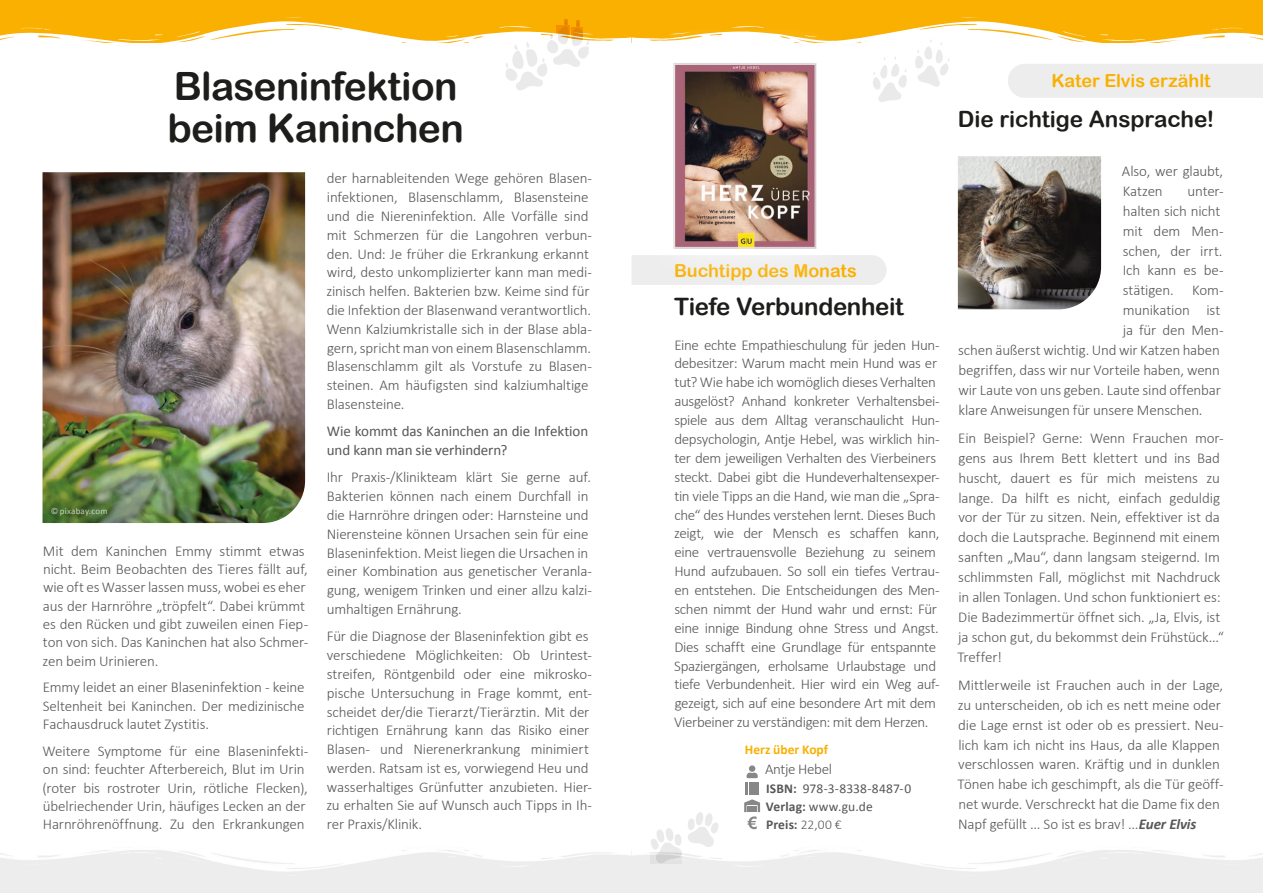
<style>
.page{position:relative;width:1263px;height:893px;background:#fff}
.page>*{position:absolute;margin:0;border:0;box-sizing:border-box;transform-origin:0 0}
.t1{font:39px/42px "Arial Rounded MT Bold";letter-spacing:-.02em;color:#1d1d1b}
.t2{font:24px "Arial Rounded MT Bold";letter-spacing:-.015em;color:#1d1d1b}
.t3{font:22.5px "Arial Rounded MT Bold";letter-spacing:-.005em;color:#1d1d1b}
.t4{font:18px "Arial Rounded MT Bold";letter-spacing:-.005em;color:#f9b000}
.t5{font:300 15px/18.8px "Calibri";letter-spacing:-.01em;color:#575756}
.t6{font:15px/18.8px "Calibri";letter-spacing:-.01em;color:#575756}
.t7{font:13.5px/18.3px "Calibri";letter-spacing:.01em;color:#575756}
.t8{font:700 13.5px "Calibri";color:#f9b000}
.t9{font:9px "Calibri";letter-spacing:.02em;color:#fff}
.s1{font-weight:700}
.s2{font-weight:300}
.s3{font-weight:700;font-style:italic}
</style>
<div class="page">
<div style="left:0;top:0;width:631px;height:43px;background:#f9b000"></div>
<img style="left:0;top:17px;width:631px;height:26px">
<svg style="left:631px;top:0;width:632px;height:43px;fill:#f9b000"></svg>
<div style="left:631px;top:850px;width:632px;height:43px;background:#ededed"></div>
<img style="left:632px;top:850px;width:631px;height:21px">
<div style="left:0;top:850px;width:631px;height:43px;background:linear-gradient(to bottom,#f7f7f7,#e9e9e9)"></div>
<svg style="left:632px;top:255px;width:255px;height:30px"></svg>
<div style="left:634px;top:23px;width:222px;height:265px;background:#fff;opacity:.98"></div>
<img style="left:673px;top:63px;width:144px;height:186px">
<div style="left:674px;top:64px;width:141px;height:183px;border:1px solid #e4e4e3"></div>
<div style="left:749px;top:765px;width:6px;height:7px;background:#878787;border-radius:50%"></div>
<svg style="left:744px;top:772px;width:16px;height:57px"></svg>
<div style="left:1008px;top:64px;width:255px;height:34px;background:#ededed"></div>
<svg style="left:651px;top:828px;width:31px;height:35px"></svg>
<svg style="left:688px;top:812px;width:31px;height:35px"></svg>
<svg style="left:915px;top:39px;width:34px;height:48px"></svg>
<svg style="left:873px;top:57px;width:34px;height:45px"></svg>
<svg style="left:505px;top:19px;width:84px;height:71px"></svg>
<img style="left:43px;top:172px;width:262px;height:351px">
<img style="left:958px;top:156px;width:143px;height:153px">
<h1 class="t1" style="left:167px;top:64px;width:298px">Blaseninfektion beim Kaninchen</h1>
<p class="t9" style="left:50px;top:504px;width:59px">© pixabay.com</p>
<p class="t5" style="left:43px;top:541px;width:267px;line-height:18.3px">Mit dem Kaninchen Emmy stimmt etwas nicht. Beim Beobachten des Tieres fällt auf, wie oft es Wasser lassen muss, wobei es eher aus der Harnröhre „tröpfelt“. Dabei krümmt es den Rücken und gibt zuweilen einen Fiep&shy;ton von sich. Das Kaninchen hat also Schmer&shy;zen beim Urinieren.</p>
<p class="t5" style="left:43px;top:678px;width:263px;line-height:18.3px;text-align:justify">Emmy leidet an einer Blaseninfektion - keine Seltenheit bei Kaninchen. Der medizinische Fachausdruck lautet Zystitis.</p>
<p class="t5" style="left:43px;top:742px;width:267px;line-height:18.3px">Weitere Symptome für eine Blaseninfekti&shy;on sind: feuchter Afterbereich, Blut im Urin (roter bis rostroter Urin, rötliche Flecken), übelriechender Urin, häufiges Lecken an der Harnröhrenöffnung. Zu den Erkrankungen</p>
<p class="t5" style="left:326px;top:169px;width:267px">der harnableitenden Wege gehören Blasen&shy;infektionen, Blasenschlamm, Blasensteine und die Niereninfektion. Alle Vorfälle sind mit Schmerzen für die Langohren verbun&shy;den. Und: Je früher die Erkrankung erkannt wird, desto unkomplizierter kann man medi&shy;zinisch helfen. Bakterien bzw. Keime sind für die Infektion der Blasenwand verantwortlich.<br>Wenn Kalziumkristalle sich in der Blase abla&shy;gern, spricht man von einem Blasenschlamm.<br>Blasenschlamm gilt als Vorstufe zu Blasen&shy;steinen. Am häufigsten sind kalziumhaltige Blasensteine.</p>
<p class="t6" style="left:327px;top:422px;width:263px">Wie kommt das Kaninchen an die Infektion und kann man sie verhindern?</p>
<p class="t5" style="left:327px;top:468px;width:267px">Ihr Praxis-/Klinikteam klärt Sie gerne auf.<br>Bakterien können nach einem Durchfall in die Harnröhre dringen oder: Harnsteine und Nierensteine können Ursachen sein für eine Blaseninfektion. Meist liegen die Ursachen in einer Kombination aus genetischer Veranla&shy;gung, wenigem Trinken und einer allzu kalzi&shy;umhaltigen Ernährung.</p>
<p class="t5" style="left:326px;top:627px;width:267px">Für die Diagnose der Blaseninfektion gibt es verschiedene Möglichkeiten: Ob Urintest&shy;streifen, Röntgenbild oder eine mikrosko&shy;pische Untersuchung in Frage kommt, ent&shy;scheidet der/die Tierarzt/Tierärztin. Mit der richtigen Ernährung kann das Risiko einer Blasen- und Nierenerkrankung minimiert werden. Ratsam ist es, vorwiegend Heu und wasserhaltiges Grünfutter anzubieten. Hier&shy;zu erhalten Sie auf Wunsch auch Tipps in Ih&shy;rer Praxis/Klinik.</p>
<p class="t4" style="left:674px;top:260px;width:184px">Buchtipp des Monats</p>
<h2 class="t2" style="left:674px;top:292px;width:231px">Tiefe Verbundenheit</h2>
<p class="t5" style="left:674px;top:335px;width:267px">Eine echte Empathieschulung für jeden Hun&shy;debesitzer: Warum macht mein Hund was er tut? Wie habe ich womöglich dieses Verhalten ausgelöst? Anhand konkreter Verhaltensbei&shy;spiele aus dem Alltag veranschaulicht Hun&shy;depsychologin, Antje Hebel, was wirklich hin&shy;ter dem jeweiligen Verhalten des Vierbeiners steckt. Dabei gibt die Hundeverhaltensexper&shy;tin viele Tipps an die Hand, wie man die „Spra&shy;che“ des Hundes verstehen lernt. Dieses Buch zeigt, wie der Mensch es schaffen kann, eine vertrauensvolle Beziehung zu seinem Hund aufzubauen. So soll ein tiefes Vertrau&shy;en entstehen. Die Entscheidungen des Men&shy;schen nimmt der Hund wahr und ernst: Für eine innige Bindung ohne Stress und Angst.<br>Dies schafft eine Grundlage für entspannte Spaziergängen, erholsame Urlaubstage und tiefe Verbundenheit. Hier wird ein Weg auf&shy;gezeigt, sich auf eine besondere Art mit dem Vierbeiner zu verständigen: mit dem Herzen.</p>
<p class="t8" style="left:745px;top:740px;width:85px">Herz über Kopf</p>
<p class="t5" style="left:765px;top:760px;width:69px">Antje Hebel</p>
<p class="t7" style="left:766px;top:778px;width:147px"><span class="s1">ISBN:</span> 978-3-8338-8487-0<br><span class="s1">Verlag:</span> www.gu.de<br><span class="s1">Preis:</span> <span class="s2">22,00 €</span></p>
<p class="t4" style="left:1051px;top:70px;width:161px">Kater Elvis erzählt</p>
<h3 class="t3" style="left:958px;top:106px;width:258px">Die richtige Ansprache!</h3>
<p class="t5" style="left:1122px;top:161px;width:103px;line-height:19.8px">Also, wer glaubt,<br>Katzen</p>
<p class="t5" style="left:1187px;top:181px;width:38px">unter-</p>
<p class="t5" style="left:1123px;top:201px;width:99px">halten sich nicht</p>
<p class="t5" style="left:1123px;top:221px;width:102px">mit dem Men-</p>
<p class="t5" style="left:1123px;top:241px;width:101px">schen, der irrt.</p>
<p class="t5" style="left:1123px;top:261px;width:102px">Ich kann es be-</p>
<p class="t5" style="left:1123px;top:281px;width:102px">stätigen. Kom-</p>
<p class="t5" style="left:1123px;top:301px;width:99px">munikation ist</p>
<p class="t5" style="left:1123px;top:321px;width:102px">ja für den Men-</p>
<p class="t5" style="left:958px;top:340px;width:263px">schen äußerst wichtig. Und wir Katzen haben</p>
<p class="t5" style="left:958px;top:360px;width:263px">begriffen, dass wir nur Vorteile haben, wenn</p>
<p class="t5" style="left:958px;top:380px;width:264px">wir Laute von uns geben. Laute sind offenbar</p>
<p class="t5" style="left:958px;top:400px;width:246px">klare Anweisungen für unsere Menschen.</p>
<p class="t5" style="left:957px;top:428px;width:268px;line-height:20px">Ein Beispiel? Gerne: Wenn Frauchen mor&shy;gens aus Ihrem Bett klettert und ins Bad huscht, dauert es für mich meistens zu lange. Da hilft es nicht, einfach geduldig vor der Tür zu sitzen. Nein, effektiver ist da doch die Lautsprache. Beginnend mit einem sanften „Mau“, dann langsam steigernd. Im schlimmsten Fall, möglichst mit Nachdruck in allen Tonlagen. Und schon funktioniert es:<br>Die Badezimmertür öffnet sich. „Ja, Elvis, ist ja schon gut, du bekommst dein Frühstück...“ Treffer!</p>
<p class="t5" style="left:957px;top:675px;width:268px;line-height:20px">Mittlerweile ist Frauchen auch in der Lage, zu unterscheiden, ob ich es nett meine oder die Lage ernst ist oder ob es pressiert. Neu&shy;lich kam ich nicht ins Haus, da alle Klappen verschlossen waren. Kräftig und in dunklen Tönen habe ich geschimpft, als die Tür geöff&shy;net wurde. Verschreckt hat die Dame fix den Napf gefüllt ... So ist es brav! ...<span class="s3">Euer Elvis</span></p>
</div>
